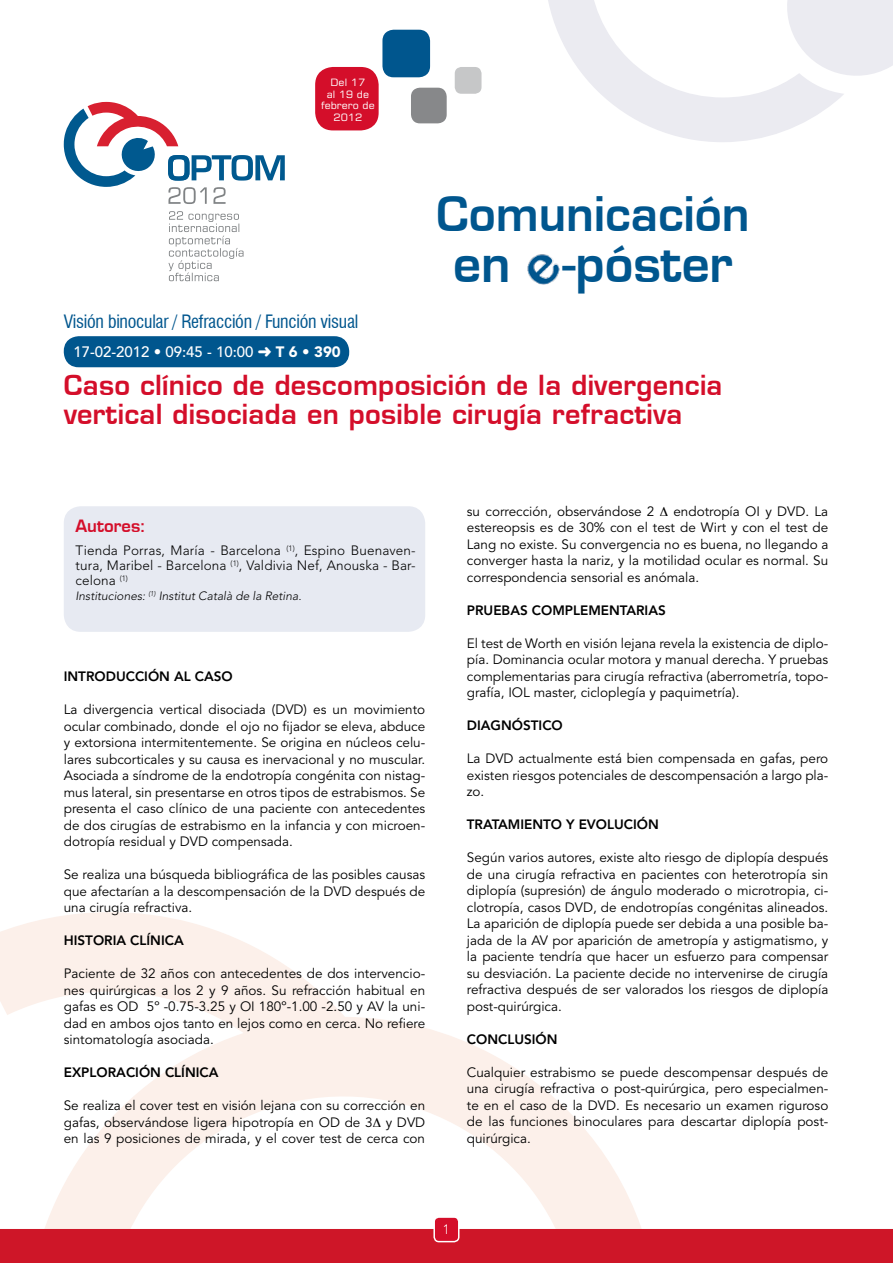
<style>
.page{position:relative;width:893px;height:1263px;background:#fff}
.page>*{position:absolute;margin:0;border:0;box-sizing:border-box;transform-origin:0 0}
.t1{font:49.2px "Square 721 Dm Normal";color:#00568e}
.t2{font:46.5px "Square 721 Dm Normal";color:#00568e}
.t3{font:27px/28.5px "Square 721 Dm Normal";letter-spacing:.01em;color:#d40e2a}
.t4{font:condensed 18px "Swiss 721 BT";letter-spacing:-.015em;color:#00568e}
.t5{font:16.65px "Square 721 Dm Normal";color:#d40e2a}
.t6{font:500 15px "Avenir";color:#fff}
.t7{font:13.5px/16.5px "Avenir";color:#000;text-align:justify}
.t8{font:800 13.5px "Avenir";color:#000}
.t9{font:300 13.5px/15px "Avenir";letter-spacing:.01em;color:#000;text-align:justify}
.t10{font:300 13.5px "Avenir";color:#fff}
.t11{font:italic 300 12px "Avenir";color:#000}
.t12{font:10.2px/11.7px "Square 721";color:#fff;text-align:center;scale:1.05 1}
.s1{font-weight:900}
</style>
<div class="page">
<svg style="left:548px;top:0;width:345px;height:142px"></svg>
<svg style="left:0;top:912px;width:642px;height:317px"></svg>
<div style="left:0;top:1229px;width:893px;height:34px;background:#ce1628"></div>
<svg style="left:64px;top:102px;width:221px;height:102px"></svg>
<svg style="left:168px;top:211px;width:76px;height:70px"></svg>
<div style="left:64px;top:506px;width:361px;height:126px;background:#e7eaf2;border-radius:17px"></div>
<div style="left:64px;top:336px;width:285px;height:31px;background:#00568e;border-radius:15px"></div>
<div style="left:315px;top:67px;width:64px;height:63px;background:#d40e2a;border-radius:18px"></div>
<div style="left:382px;top:30px;width:48px;height:47px;background:#00568e;border-radius:11px"></div>
<div style="left:411px;top:88px;width:36px;height:35px;background:#87888a;border-radius:9px"></div>
<div style="left:455px;top:67px;width:26px;height:27px;background:#c6c7c8;border-radius:7px"></div>
<div style="left:434px;top:1217px;width:25px;height:24px;background:#d40e2a;border-radius:5px"></div>
<div style="left:433px;top:1216px;width:26px;height:26px;border:1px solid #fff;border-radius:5px"></div>
<img style="left:527px;top:254px;width:33px;height:31px">
<p class="t12" style="left:321px;top:76px;width:53px">Del 17<br>al 19 de febrero de<br>2012</p>
<h3 class="t4" style="left:64px;top:311px;width:296px">Visión binocular / Refracción / Función visual</h3>
<p class="t6" style="left:73px;top:343px;width:269px">17-02-2012 • 09:45 - 10:00 ➜ <span class="s1">T 6 • 390</span></p>
<h2 class="t2" style="left:436px;top:185px;width:315px">Comunicación</h2>
<h1 class="t1" style="left:453px;top:233px;width:281px">en -póster</h1>
<h3 class="t3" style="left:64px;top:370px;width:660px">Caso clínico de descomposición de la divergencia vertical disociada en posible cirugía refractiva</h3>
<p class="t5" style="left:75px;top:515px;width:72px">Autores:</p>
<p class="t9" style="left:75px;top:543px;width:342px">Tienda Porras, María - Barcelona <sup>(1)</sup>, Espino Buenaven&shy;tura, Maribel - Barcelona <sup>(1)</sup>, Valdivia Nef, Anouska - Bar&shy;celona <sup>(1)</sup></p>
<p class="t11" style="left:75px;top:589px;width:228px">Instituciones: <sup>(1)</sup> Institut Català de la Retina.</p>
<p class="t8" style="left:64px;top:668px;width:170px">INTRODUCCIÓN AL CASO</p>
<p class="t7" style="left:64px;top:701px;width:363px">La divergencia vertical disociada (DVD) es un movimiento ocular combinado, donde el ojo no fijador se eleva, abduce y extorsiona intermitentemente. Se origina en núcleos celu&shy;lares subcorticales y su causa es inervacional y no muscular.<br>Asociada a síndrome de la endotropía congénita con nistag&shy;mus lateral, sin presentarse en otros tipos de estrabismos. Se presenta el caso clínico de una paciente con antecedentes de dos cirugías de estrabismo en la infancia y con microen&shy;dotropía residual y DVD compensada.</p>
<p class="t7" style="left:64px;top:866px;width:363px">Se realiza una búsqueda bibliográfica de las posibles causas que afectarían a la descompensación de la DVD después de una cirugía refractiva.</p>
<p class="t8" style="left:64px;top:932px;width:122px">HISTORIA CLÍNICA</p>
<p class="t7" style="left:64px;top:965px;width:363px">Paciente de 32 años con antecedentes de dos intervencio&shy;nes quirúrgicas a los 2 y 9 años. Su refracción habitual en gafas es OD 5º -0.75-3.25 y OI 180º-1.00 -2.50 y AV la uni&shy;dad en ambos ojos tanto en lejos como en cerca. No refiere sintomatología asociada.</p>
<p class="t8" style="left:64px;top:1064px;width:156px">EXPLORACIÓN CLÍNICA</p>
<p class="t7" style="left:64px;top:1097px;width:363px">Se realiza el cover test en visión lejana con su corrección en gafas, observándose ligera hipotropía en OD de 3∆ y DVD en las 9 posiciones de mirada, y el cover test de cerca con</p>
<p class="t7" style="left:467px;top:503px;width:363px">su corrección, observándose 2 ∆ endotropía OI y DVD. La estereopsis es de 30% con el test de Wirt y con el test de Lang no existe. Su convergencia no es buena, no llegando a converger hasta la nariz, y la motilidad ocular es normal. Su correspondencia sensorial es anómala.</p>
<p class="t8" style="left:467px;top:602px;width:200px">PRUEBAS COMPLEMENTARIAS</p>
<p class="t7" style="left:467px;top:635px;width:363px">El test de Worth en visión lejana revela la existencia de diplo&shy;pía. Dominancia ocular motora y manual derecha. Y pruebas complementarias para cirugía refractiva (aberrometría, topo&shy;grafía, IOL master, cicloplegía y paquimetría).</p>
<p class="t8" style="left:467px;top:718px;width:97px">DIAGNÓSTICO</p>
<p class="t7" style="left:467px;top:751px;width:363px">La DVD actualmente está bien compensada en gafas, pero existen riesgos potenciales de descompensación a largo pla&shy;zo.</p>
<p class="t8" style="left:467px;top:817px;width:193px">TRATAMIE NTO Y EVOLUCIÓN</p>
<p class="t7" style="left:467px;top:850px;width:363px">Según varios autores, existe alto riesgo de diplopía después de una cirugía refractiva en pacientes con heterotropía sin diplopía (supresión) de ángulo moderado o microtropia, ci&shy;clotropía, casos DVD, de endotropías congénitas alineados.<br>La aparición de diplopía puede ser debida a una posible ba&shy;jada de la AV por aparición de ametropía y astigmatismo, y la paciente tendría que hacer un esfuerzo para compensar su desviación. La paciente decide no intervenirse de cirugía refractiva después de ser valorados los riesgos de diplopía post-quirúrgica.</p>
<p class="t8" style="left:467px;top:1031px;width:92px">CONCLUSIÓN</p>
<p class="t7" style="left:467px;top:1064px;width:363px">Cualquier estrabismo se puede descompensar después de una cirugía refractiva o post-quirúrgica, pero especialmen&shy;te en el caso de la DVD. Es necesario un examen riguroso de las funciones binoculares para descartar diplopía post&shy;quirúrgica.</p>
<p class="t10" style="left:443px;top:1222px;width:9px">1</p>
</div>
